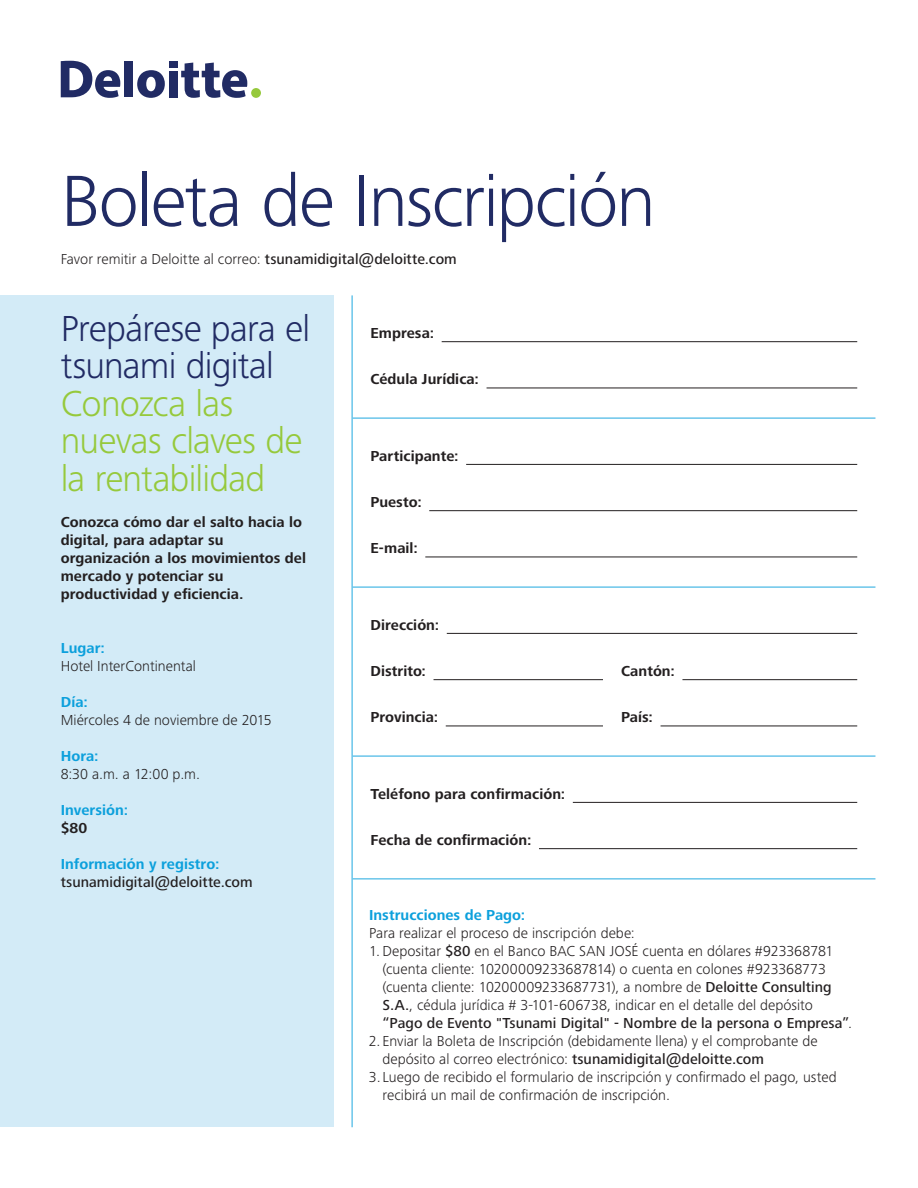
<style>
.page{position:relative;width:918px;height:1188px;background:#fff}
.page>*{position:absolute;margin:0;border:0;box-sizing:border-box;transform-origin:0 0}
.t1{font:300 75px "Frutiger Next Pro";letter-spacing:-.025em;color:#212b64}
.t2{font:300 37.5px/37.5px "Frutiger Next Pro";letter-spacing:-.025em;color:#96c93c}
.t3{font:300 37.5px/37.5px "Frutiger Next Pro";letter-spacing:-.02em;color:#212b64}
.t4{font:300 15px/18px "Frutiger Next Pro";color:#231f20}
.t5{font:700 15px/18px "Frutiger Next Pro";letter-spacing:.005em;color:#231f20}
.t6{font:700 15px "Frutiger Next Pro";letter-spacing:.005em;color:#0ca0dc}
.t7{font:500 15px "Frutiger Next Pro";letter-spacing:.005em;color:#231f20}
.s1{font-weight:500}
</style>
<div class="page">
<div style="left:124px;top:61px;width:9px;height:36px;background:#212b64"></div>
<svg style="left:137px;top:70px;width:28px;height:28px"></svg>
<div style="left:169px;top:71px;width:9px;height:26px;background:#212b64"></div>
<div style="left:169px;top:61px;width:9px;height:7px;background:#212b64"></div>
<svg style="left:181px;top:63px;width:66px;height:35px"></svg>
<div style="left:251px;top:88px;width:10px;height:10px;background:#96c93c;border-radius:50%"></div>
<svg style="left:61px;top:61px;width:59px;height:37px"></svg>
<div style="left:0;top:295px;width:334px;height:832px;background:#d3ebf7"></div>
<hr style="left:351px;top:295px;width:2px;height:832px;background:#6ac5ea">
<hr style="left:442px;top:341px;width:415px;height:1px;background:#231f20">
<hr style="left:487px;top:388px;width:370px;height:1px;background:#231f20">
<hr style="left:466px;top:464px;width:391px;height:1px;background:#231f20">
<hr style="left:429px;top:510px;width:428px;height:1px;background:#231f20">
<hr style="left:425px;top:557px;width:432px;height:1px;background:#231f20">
<hr style="left:352px;top:417px;width:523px;height:2px;background:#6ac5ea">
<hr style="left:352px;top:586px;width:523px;height:2px;background:#6ac5ea">
<hr style="left:661px;top:726px;width:196px;height:1px;background:#231f20">
<hr style="left:446px;top:726px;width:157px;height:1px;background:#231f20">
<hr style="left:682px;top:679px;width:175px;height:1px;background:#231f20">
<hr style="left:434px;top:679px;width:169px;height:1px;background:#231f20">
<hr style="left:447px;top:633px;width:410px;height:1px;background:#231f20">
<hr style="left:352px;top:755px;width:523px;height:2px;background:#6ac5ea">
<hr style="left:352px;top:878px;width:523px;height:2px;background:#6ac5ea">
<hr style="left:573px;top:802px;width:284px;height:1px;background:#231f20">
<hr style="left:539px;top:848px;width:318px;height:1px;background:#231f20">
<h1 class="t1" style="left:61px;top:158px;width:597px">Boleta de Inscripción</h1>
<p class="t4" style="left:61px;top:250px;width:398px">Favor remitir a Deloitte al correo: <span class="s1">tsunamidigital@deloitte.com</span></p>
<h2 class="t3" style="left:61px;top:309px;width:251px">Prepárese para el tsunami digital</h2>
<h2 class="t2" style="left:61px;top:384px;width:243px">Conozca las nuevas claves de la rentabilidad</h2>
<p class="t5" style="left:61px;top:513px;width:247px">Conozca cómo dar el salto hacia lo digital, para adaptar su organización a los movimientos del mercado y potenciar su productividad y eficiencia.</p>
<p class="t6" style="left:61px;top:639px;width:46px">Lugar:</p>
<p class="t4" style="left:61px;top:657px;width:137px">Hotel InterContinental</p>
<p class="t6" style="left:61px;top:693px;width:29px">Día:</p>
<p class="t4" style="left:61px;top:711px;width:213px">Miércoles 4 de noviembre de 2015</p>
<p class="t6" style="left:61px;top:747px;width:39px">Hora:</p>
<p class="t4" style="left:61px;top:765px;width:141px">8:30 a.m. a 12:00 p.m.</p>
<p class="t6" style="left:61px;top:801px;width:69px">Inversión:</p>
<p class="t5" style="left:61px;top:819px;width:28px">$80</p>
<p class="t6" style="left:61px;top:855px;width:160px">Información y registro:</p>
<p class="t7" style="left:61px;top:873px;width:193px">tsunamidigital@deloitte.com</p>
<p class="t5" style="left:370px;top:324px;width:65px">Empresa:</p>
<p class="t5" style="left:370px;top:370px;width:110px">Cédula Jurídica:</p>
<p class="t5" style="left:370px;top:447px;width:90px">Participante:</p>
<p class="t5" style="left:370px;top:493px;width:53px">Puesto:</p>
<p class="t5" style="left:370px;top:539px;width:49px">E-mail:</p>
<p class="t5" style="left:370px;top:616px;width:70px">Dirección:</p>
<p class="t5" style="left:370px;top:662px;width:57px">Distrito:</p>
<p class="t5" style="left:621px;top:662px;width:55px">Cantón:</p>
<p class="t5" style="left:370px;top:708px;width:69px">Provincia:</p>
<p class="t5" style="left:621px;top:708px;width:33px">País:</p>
<p class="t5" style="left:370px;top:785px;width:196px">Teléfono para confirmación:</p>
<p class="t5" style="left:370px;top:831px;width:163px">Fecha de confirmación:</p>
<p class="t6" style="left:369px;top:906px;width:158px">Instrucciones de Pago:</p>
<p class="t4" style="left:369px;top:924px;width:267px">Para realizar el proceso de inscripción debe:</p>
<p class="t4" style="left:382px;top:942px;width:471px;text-indent:-13px">1. Depositar <span class="s1">$80</span> en el Banco BAC SAN JOSÉ cuenta en dólares #923368781 (cuenta cliente: 10200009233687814) o cuenta en colones #923368773 (cuenta cliente: 10200009233687731), a nombre de <span class="s1">Deloitte Consulting S.A.</span>, cédula jurídica # 3-101-606738, indicar en el detalle del depósito <span class="s1">“Pago de Evento "Tsunami Digital" - Nombre de la persona o Empresa”</span>.</p>
<p class="t4" style="left:382px;top:1032px;width:437px;text-indent:-14px">2. Enviar la Boleta de Inscripción (debidamente llena) y el comprobante de depósito al correo electrónico: <span class="s1">tsunamidigital@deloitte.com</span></p>
<p class="t4" style="left:382px;top:1068px;width:456px;text-indent:-14px">3. Luego de recibido el formulario de inscripción y confirmado el pago, usted recibirá un mail de confirmación de inscripción.</p>
</div>
